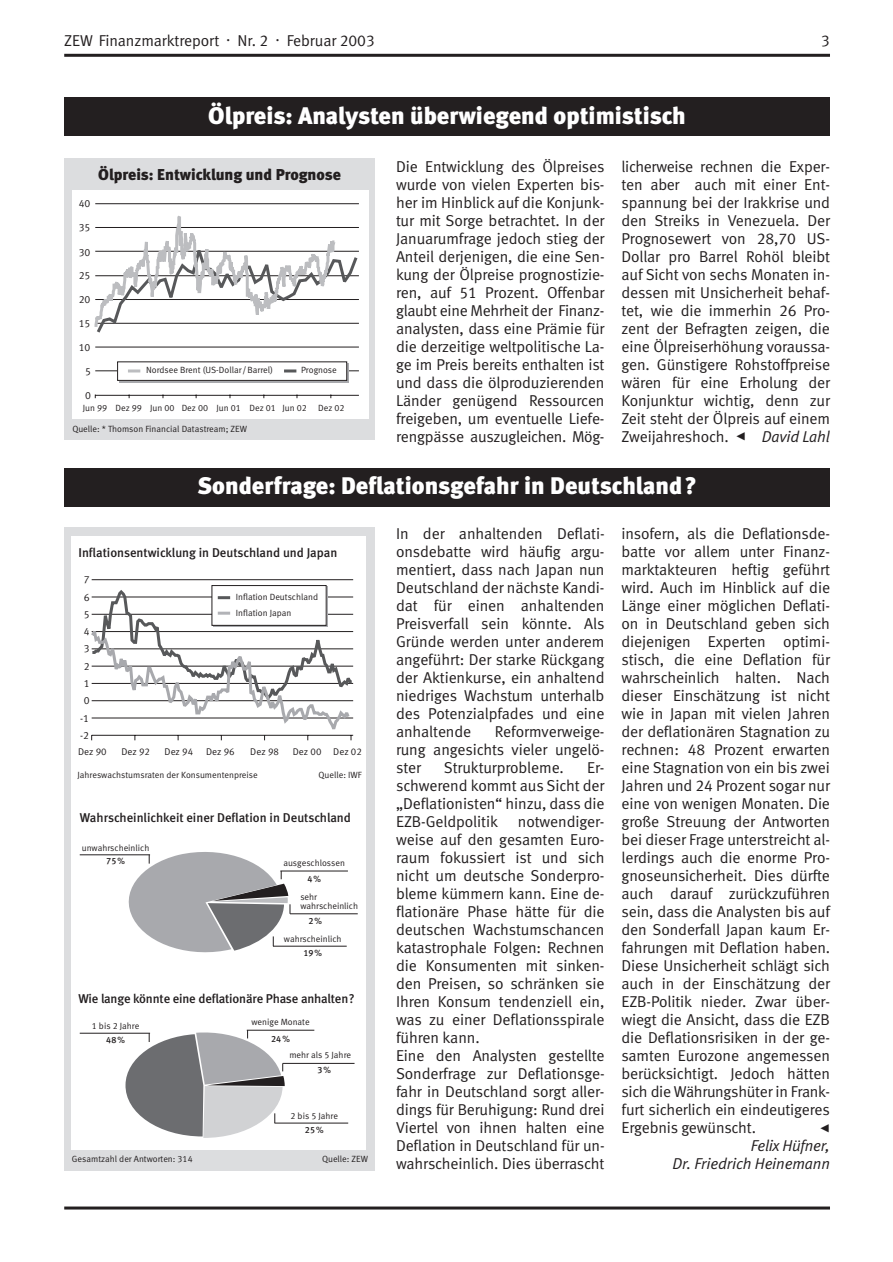
<style>
.page{position:relative;width:893px;height:1262px;background:#fff}
.page>*{position:absolute;margin:0;border:0;box-sizing:border-box;transform-origin:0 0}
.t1{font:24px "Meta Black LF";color:#fff}
.t2{font:15.75px/18px "Meta Normal LF";letter-spacing:-.01em;color:#231f20;text-align:justify}
.t3{font:italic 15.75px/18px "Meta Normal LF";letter-spacing:-.01em;color:#231f20;text-align:right}
.t4{font:15.75px "Meta Black LF";color:#231f20}
.t5{font:12.75px "Meta Medium LF";color:#231f20}
.t6{font:10.5px "Meta Normal LF";color:#231f20}
.t7{font:10.5px "European Pi Four";color:#231f20}
.t8{font:9.75px "Meta Normal LF";color:#231f20}
.t9{font:9px/15.5px "Meta Normal LF";color:#231f20}
.t10{font:9px "Meta Medium LF";color:#231f20}
.s1{font-family:"European Pi Four";font-size:10.5px}
.s2{font-style:italic}
</style>
<div class="page">
<hr style="left:64px;top:1206px;width:766px;height:3px;background:#231f20">
<hr style="left:64px;top:54px;width:766px;height:3px;background:#231f20">
<div style="left:64px;top:98px;width:766px;height:38px;background:#231f20"></div>
<div style="left:64px;top:468px;width:766px;height:38px;background:#231f20"></div>
<div style="left:64px;top:158px;width:311px;height:281px;background:#dcdddf"></div>
<div style="left:64px;top:527px;width:311px;height:643px;background:#dcdddf"></div>
<div style="left:72px;top:536px;width:294px;height:613px;background:#fff"></div>
<div style="left:92px;top:579px;width:260px;height:156px;background:linear-gradient(to right,#fff,#fefefe)"></div>
<hr style="left:92px;top:579px;width:261px;height:1px;background:#231f20">
<div style="left:72px;top:191px;width:297px;height:228px;background:#fff"></div>
<hr style="left:95px;top:395px;width:264px;height:1px;background:#231f20">
<div style="left:119px;top:363px;width:229px;height:19px;background:#a8a9ad"></div>
<div style="left:118px;top:362px;width:229px;height:18px;background:#fff"></div>
<div style="left:117px;top:361px;width:230px;height:20px;border:1px solid #231f20"></div>
<svg style="left:93px;top:190px;width:267px;height:182px"></svg>
<div style="left:212px;top:585px;width:114px;height:40px;border:1px solid #231f20"></div>
<svg style="left:91px;top:587px;width:263px;height:153px"></svg>
<hr style="left:280px;top:870px;width:68px;height:1px;background:#231f20">
<hr style="left:290px;top:913px;width:68px;height:1px;background:#231f20">
<hr style="left:273px;top:946px;width:74px;height:1px;background:#231f20">
<hr style="left:80px;top:854px;width:70px;height:1px;background:#231f20">
<svg style="left:119px;top:852px;width:172px;height:101px"></svg>
<hr style="left:247px;top:1030px;width:67px;height:1px;background:#231f20">
<hr style="left:283px;top:1063px;width:71px;height:1px;background:#231f20">
<hr style="left:274px;top:1122px;width:74px;height:1px;background:#231f20">
<hr style="left:80px;top:1033px;width:70px;height:1px;background:#231f20">
<svg style="left:125px;top:1030px;width:160px;height:108px"></svg>
<p class="t2" style="left:64px;top:32px;width:312px">ZEW Finanzmarktreport . Nr. 2 . Februar 2003</p>
<p class="t2" style="left:821px;top:32px;width:10px">3</p>
<h1 class="t1" style="left:208px;top:106px;width:479px">Ölpreis: Analysten überwiegend optimistisch</h1>
<p class="t6" style="left:79px;top:200px;width:13px">40</p>
<p class="t6" style="left:79px;top:223px;width:13px">35</p>
<p class="t6" style="left:79px;top:248px;width:13px">30</p>
<p class="t6" style="left:79px;top:272px;width:13px">25</p>
<p class="t6" style="left:79px;top:295px;width:13px">20</p>
<p class="t6" style="left:79px;top:319px;width:13px">15</p>
<p class="t6" style="left:79px;top:343px;width:13px">10</p>
<p class="t6" style="left:85px;top:367px;width:7px">5</p>
<p class="t6" style="left:85px;top:391px;width:7px">0</p>
<p class="t4" style="left:98px;top:169px;width:244px">Ölpreis: Entwicklung und Prognose</p>
<p class="t9" style="left:146px;top:363px;width:128px">Nordsee Brent (US-Dollar/Barrel)</p>
<p class="t9" style="left:301px;top:363px;width:37px">Prognose</p>
<p class="t9" style="left:83px;top:400px;width:225px">Jun 99 Dez 99 Jun 00 Dez 00 Jun 01 Dez 01 Jun 02</p>
<p class="t9" style="left:318px;top:400px;width:28px">Dez 02</p>
<p class="t9" style="left:72px;top:421px;width:176px">Quelle: * Thomson Financial Datastream; ZEW</p>
<p class="t2" style="left:396px;top:158px;width:210px">Die Entwicklung des Ölpreises wurde von vielen Experten bis&shy;her im Hinblick auf die Konjunk&shy;tur mit Sorge betrachtet. In der Januarumfrage jedoch stieg der Anteil derjenigen, die eine Sen&shy;kung der Ölpreise prognostizie&shy;ren, auf 51 Prozent. Offenbar glaubt eine Mehrheit der Finanz&shy;analysten, dass eine Prämie für die derzeitige weltpolitische La&shy;ge im Preis bereits enthalten ist und dass die ölproduzierenden Länder genügend Ressourcen freigeben, um eventuelle Liefe&shy;rengpässe auszugleichen. Mög-</p>
<p class="t2" style="left:621px;top:158px;width:210px">licherweise rechnen die Exper&shy;ten aber auch mit einer Ent&shy;spannung bei der Irakkrise und den Streiks in Venezuela. Der Prognosewert von 28,70 US-Dollar pro Barrel Rohöl bleibt auf Sicht von sechs Monaten in&shy;dessen mit Unsicherheit behaf&shy;tet, wie die immerhin 26 Pro&shy;zent der Befragten zeigen, die eine Ölpreiserhöhung voraussa&shy;gen. Günstigere Rohstoffpreise wären für eine Erholung der Konjunktur wichtig, denn zur Zeit steht der Ölpreis auf einem Zweijahreshoch. <span class="s1">-</span> <span class="s2">David Lahl</span></p>
<h1 class="t1" style="left:197px;top:476px;width:501px">Sonderfrage: Deflationsgefahr in Deutschland?</h1>
<p class="t5" style="left:78px;top:548px;width:260px">Inflationsentwicklung in Deutschland und Japan</p>
<p class="t6" style="left:84px;top:575px;width:7px">7</p>
<p class="t6" style="left:84px;top:593px;width:7px">6</p>
<p class="t6" style="left:84px;top:610px;width:7px">5</p>
<p class="t6" style="left:84px;top:627px;width:7px">4</p>
<p class="t6" style="left:84px;top:645px;width:7px">3</p>
<p class="t6" style="left:84px;top:662px;width:7px">2</p>
<p class="t6" style="left:84px;top:679px;width:7px">1</p>
<p class="t6" style="left:84px;top:696px;width:7px">0</p>
<p class="t6" style="left:80px;top:714px;width:10px">-1</p>
<p class="t6" style="left:80px;top:731px;width:10px">-2</p>
<p class="t9" style="left:236px;top:590px;width:84px">Inflation Deutschland<br>Inflation Japan</p>
<p class="t8" style="left:78px;top:748px;width:30px">Dez 90</p>
<p class="t8" style="left:121px;top:748px;width:30px">Dez 92</p>
<p class="t8" style="left:165px;top:748px;width:30px">Dez 94</p>
<p class="t8" style="left:206px;top:748px;width:30px">Dez 96</p>
<p class="t8" style="left:250px;top:748px;width:30px">Dez 98</p>
<p class="t8" style="left:293px;top:748px;width:70px">Dez 00 Dez 02</p>
<p class="t9" style="left:77px;top:767px;width:182px">Jahreswachstumsraten der Konsumentenpreise</p>
<p class="t9" style="left:318px;top:767px;width:45px">Quelle: IWF</p>
<p class="t5" style="left:80px;top:812px;width:272px">Wahrscheinlichkeit einer Deflation in Deutschland</p>
<p class="t9" style="left:82px;top:840px;width:69px">unwahrscheinlich</p>
<p class="t10" style="left:106px;top:857px;width:20px">75%</p>
<p class="t9" style="left:283px;top:855px;width:63px">ausgeschlossen</p>
<p class="t10" style="left:307px;top:875px;width:15px">4%</p>
<p class="t9" style="left:300px;top:893px;width:59px;line-height:9px">sehr wahrscheinlich</p>
<p class="t10" style="left:308px;top:917px;width:15px">2%</p>
<p class="t9" style="left:284px;top:932px;width:59px">wahrscheinlich</p>
<p class="t10" style="left:303px;top:949px;width:20px">19%</p>
<p class="t5" style="left:78px;top:993px;width:278px">Wie lange könnte eine deflationäre Phase anhalten?</p>
<p class="t9" style="left:251px;top:1014px;width:60px">wenige Monate</p>
<p class="t10" style="left:271px;top:1035px;width:20px">24%</p>
<p class="t9" style="left:289px;top:1047px;width:63px">mehr als 5 Jahre</p>
<p class="t10" style="left:317px;top:1066px;width:15px">3%</p>
<p class="t9" style="left:290px;top:1108px;width:49px">2 bis 5 Jahre</p>
<p class="t10" style="left:305px;top:1125px;width:20px">25%</p>
<p class="t9" style="left:92px;top:1019px;width:49px">1 bis 2 Jahre</p>
<p class="t10" style="left:106px;top:1036px;width:20px">48%</p>
<p class="t9" style="left:72px;top:1151px;width:122px">Gesamtzahl der Antworten: 314</p>
<p class="t9" style="left:322px;top:1151px;width:48px">Quelle: ZEW</p>
<p class="t2" style="left:396px;top:526px;width:210px">In der anhaltenden Deflati&shy;onsdebatte wird häufig argu&shy;mentiert, dass nach Japan nun Deutschland der nächste Kandi&shy;dat für einen anhaltenden Preisverfall sein könnte. Als Gründe werden unter anderem angeführt: Der starke Rückgang der Aktienkurse, ein anhaltend niedriges Wachstum unterhalb des Potenzialpfades und eine anhaltende</p>
<p class="t2" style="left:396px;top:724px;width:210px;text-indent:99px">Reformverweige&shy;rung angesichts vieler ungelö&shy;ster</p>
<p class="t2" style="left:444px;top:760px;width:122px">Strukturprobleme.</p>
<p class="t2" style="left:396px;top:760px;width:210px;text-indent:191px">Er&shy;schwerend kommt aus Sicht der „Deflationisten“ hinzu, dass die EZB-Geldpolitik</p>
<p class="t2" style="left:396px;top:814px;width:210px;text-align:left;text-indent:122px">notwendiger&shy;weise auf den gesamten Euro&shy;raum fokussiert ist und sich nicht um deutsche Sonderpro&shy;bleme kümmern kann. Eine de&shy;flationäre Phase hätte für die deutschen Wachstumschancen katastrophale Folgen: Rechnen die Konsumenten mit sinken&shy;den Preisen, so schränken sie<br>Ihren Konsum tendenziell ein, was zu einer Deflationsspirale führen kann.<br>Eine den Analysten gestellte<br>Sonderfrage zur Deflationsge&shy;fahr in Deutschland sorgt aller&shy;dings für Beruhigung: Rund drei<br>Viertel von ihnen halten eine<br>Deflation in Deutschland für un&shy;wahrscheinlich. Dies überrascht</p>
<p class="t2" style="left:621px;top:526px;width:210px">insofern, als die Deflationsde&shy;batte vor allem unter Finanz&shy;marktakteuren heftig geführt wird. Auch im Hinblick auf die Länge einer möglichen Deflati&shy;on in Deutschland geben sich diejenigen Experten optimi&shy;stisch, die eine Deflation für wahrscheinlich halten. Nach dieser Einschätzung ist nicht wie in Japan mit vielen Jahren der deflationären Stagnation zu rechnen: 48 Prozent erwarten eine Stagnation von ein bis zwei Jahren und 24 Prozent sogar nur eine von wenigen Monaten. Die große Streuung der Antworten bei dieser Frage unterstreicht al&shy;lerdings auch die enorme Pro&shy;gnoseunsicherheit. Dies dürfte auch darauf zurückzuführen sein, dass die Analysten bis auf den Sonderfall Japan kaum Er&shy;fahrungen mit Deflation haben.<br>Diese Unsicherheit schlägt sich auch in der Einschätzung der EZB-Politik nieder. Zwar über&shy;wiegt die Ansicht, dass die EZB die Deflationsrisiken in der ge&shy;samten Eurozone angemessen berücksichtigt. Jedoch hätten sich die Währungshüter in Frank&shy;furt sicherlich ein eindeutigeres Ergebnis gewünscht.</p>
<p class="t7" style="left:819px;top:1122px;width:12px">-</p>
<p class="t3" style="left:672px;top:1138px;width:159px">Felix Hüfner,<br>Dr. Friedrich Heinemann</p>
</div>
